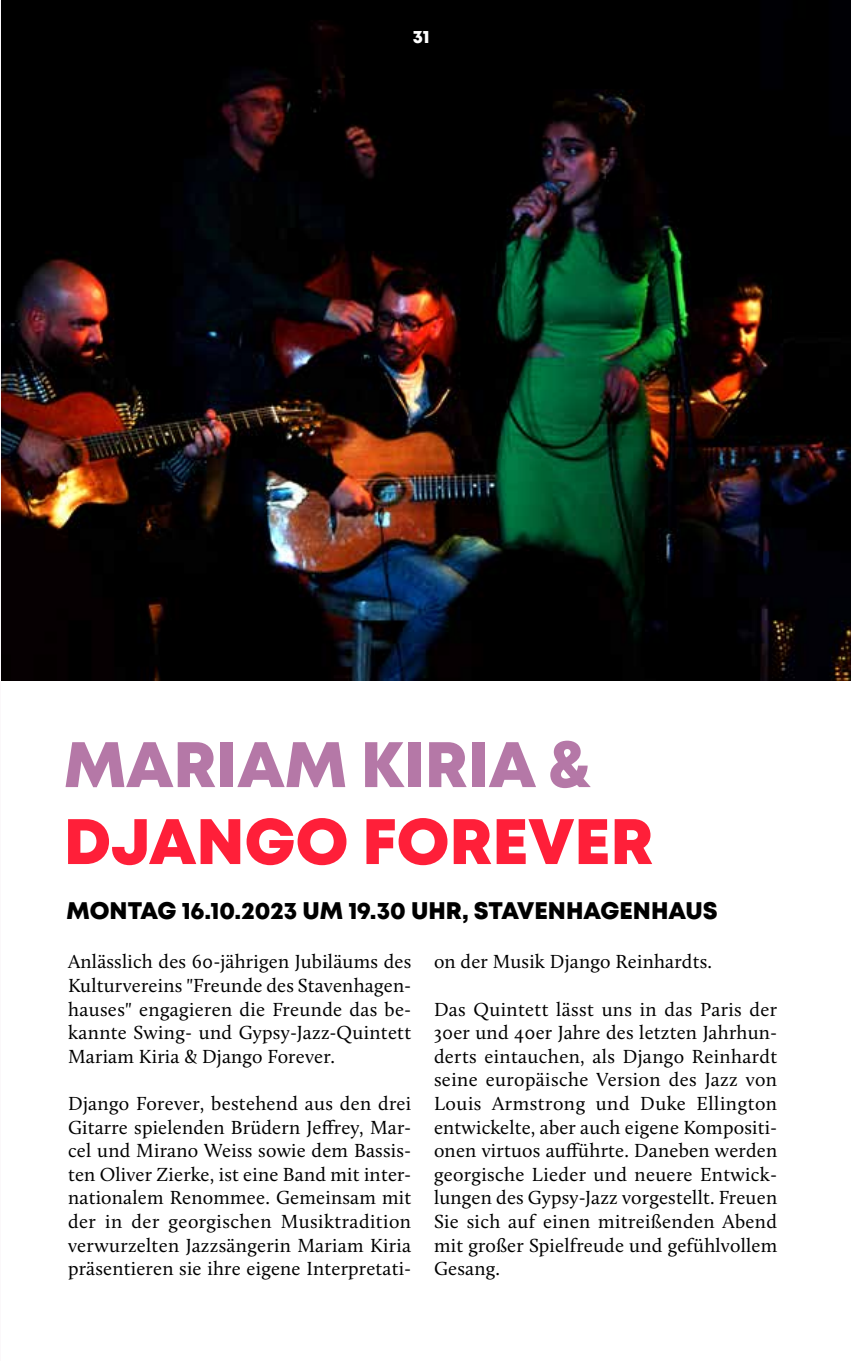
<style>
.page{position:relative;width:851px;height:1361px;background:#fff}
.page>*{position:absolute;margin:0;border:0;box-sizing:border-box;transform-origin:0 0}
.t1{font:800 64.2px "Mont";color:#ff1f39}
.t2{font:800 64.2px "Mont";color:#b578a7}
.t3{font:800 24px "Mont";color:#000}
.t4{font:19.6px/23.6px "Calluna";letter-spacing:.01em;color:#000;text-align:justify}
.t5{font:800 18px "Mont";color:#fff}
</style>
<div class="page">
<img style="left:1px;top:0;width:849px;height:680px">
<p class="t5" style="left:412px;top:25px;width:18px">31</p>
<h1 class="t2" style="left:64px;top:723px;width:528px">MARIAM KIRIA &amp;</h1>
<h1 class="t1" style="left:64px;top:799px;width:591px">DJANGO FOREVER</h1>
<p class="t3" style="left:67px;top:895px;width:652px">MONTAG 16.10.2023 UM 19.30 UHR, STAVENHAGENHAUS</p>
<p class="t4" style="left:434px;top:949px;width:279px">on der Musik Django Reinhardts.</p>
<p class="t4" style="left:434px;top:997px;width:345px">Das Quintett lässt uns in das Paris der 30er und 40er Jahre des letzten Jahrhun&shy;derts eintauchen, als Django Reinhardt seine europäische Version des Jazz von Louis Armstrong und Duke Ellington entwickelte, aber auch eigene Kompositi&shy;onen virtuos aufführte. Daneben werden georgische Lieder und neuere Entwick&shy;lungen des Gypsy-Jazz vorgestellt. Freuen Sie sich auf einen mitreißenden Abend mit großer Spielfreude und gefühlvollem Gesang.</p>
<p class="t4" style="left:68px;top:949px;width:344px">Anlässlich des 60-jährigen Jubiläums des Kulturvereins "Freunde des Stavenhagen&shy;hauses" engagieren die Freunde das be&shy;kannte Swing- und Gypsy-Jazz-Quintett Mariam Kiria &amp; Django Forever.</p>
<p class="t4" style="left:68px;top:1091px;width:345px">Django Forever, bestehend aus den drei Gitarre spielenden Brüdern Jeffrey, Mar&shy;cel und Mirano Weiss sowie dem Bassis&shy;ten Oliver Zierke, ist eine Band mit inter&shy;nationalem Renommee. Gemeinsam mit der in der georgischen Musiktradition verwurzelten Jazzsängerin Mariam Kiria präsentieren sie ihre eigene Interpretati-</p>
</div>
